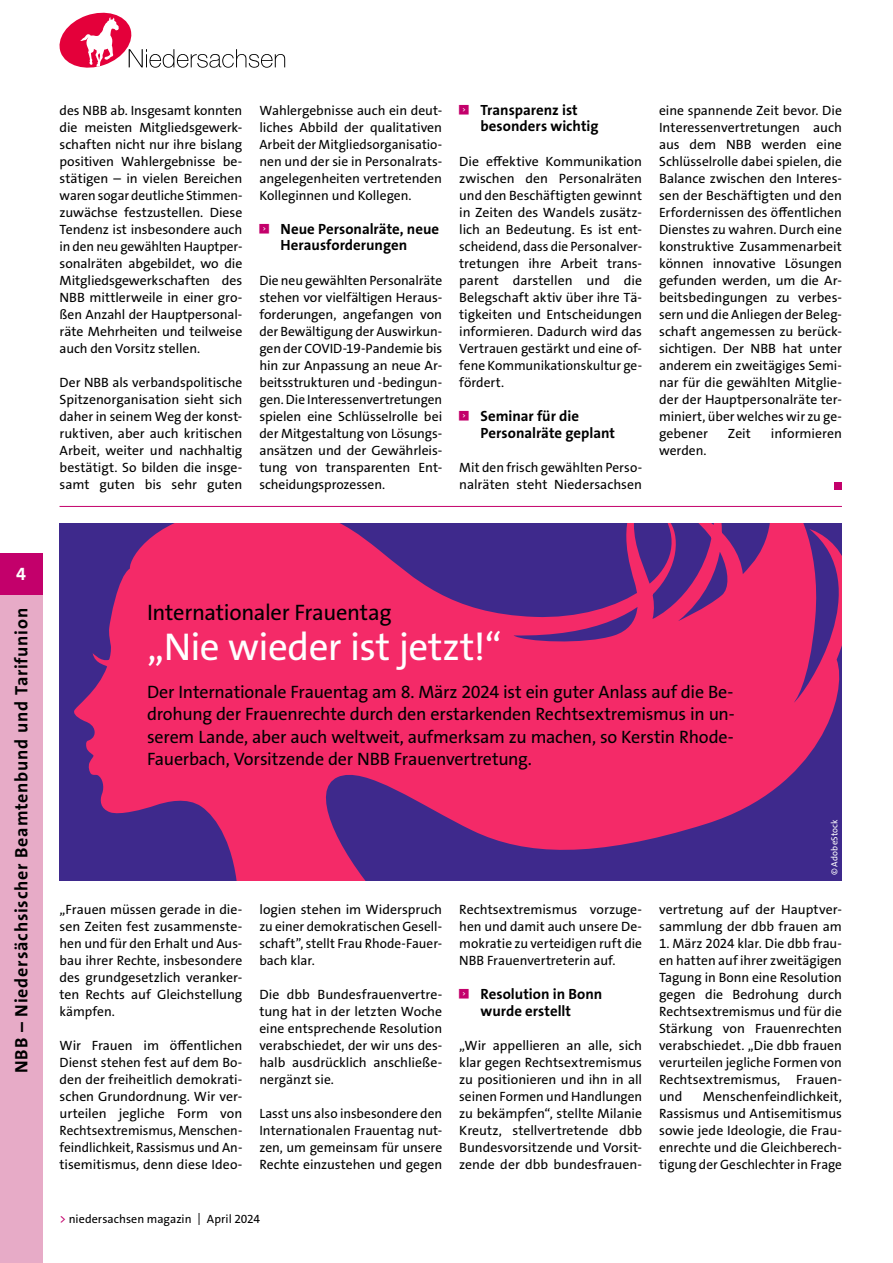
<style>
.page{position:relative;width:893px;height:1263px;background:#fff}
.page>*{position:absolute;margin:0;border:0;box-sizing:border-box;transform-origin:0 0}
.t1{font:39px "The Sans Os F";letter-spacing:-.015em;color:#fff}
.t2{font:22.5px "The Sans Os F";letter-spacing:-.015em;color:#000}
.t3{font:18px/22.5px "The Sans Os F";letter-spacing:-.015em;color:#000}
.t4{font:700 18px "The Sans Os F";letter-spacing:.04em;color:#000}
.t5{font:700 18px "The Sans Os F";color:#fff}
.t6{font:700 14.85px/16.5px "The Sans Os F";color:#000}
.t7{font:13.5px/17px "The Sans Os F";color:#000;text-align:justify}
.t8{font:12px "The Sans Os F";letter-spacing:.005em;color:#000}
.t9{font:9px "The Sans Os F";letter-spacing:.015em;color:#fff}
.t10{font:6.15px "Top Numbers";color:#c3006b}
.s1{color:#c3006b}
</style>
<div class="page">
<div style="left:835px;top:482px;width:7px;height:7px;background:#c3006b"></div>
<hr style="left:60px;top:506px;width:782px;height:1px;background:#c3006b">
<svg style="left:73px;top:523px;width:769px;height:357px;background:#bb2973"></svg>
<div style="left:0;top:553px;width:43px;height:42px;background:#c3006b"></div>
<div style="left:0;top:595px;width:43px;height:668px;background:#e7abc7"></div>
<svg style="left:60px;top:13px;width:225px;height:55px"></svg>
<h3 class="t5" style="left:16px;top:562px;width:11px">4</h3>
<h3 class="t4" style="left:10px;top:1073px;width:466px;rotate:-90deg">NBB – Niedersächsischer Beamtenbund und Tarifunion</h3>
<p class="t7" style="left:60px;top:102px;width:184px">des NBB ab. Insgesamt konnten die meisten Mitgliedsgewerk&shy;schaften nicht nur ihre bislang positiven Wahlergebnisse be&shy;stätigen – in vielen Bereichen waren sogar deutliche Stimmen&shy;zuwächse festzustellen. Diese Tendenz ist insbesondere auch in den neu gewählten Hauptper&shy;sonalräten abgebildet, wo die Mitgliedsgewerkschaften des NBB mittlerweile in einer gro&shy;ßen Anzahl der Hauptpersonal&shy;räte Mehrheiten und teilweise auch den Vorsitz stellen.</p>
<p class="t7" style="left:60px;top:374px;width:184px">Der NBB als verbandspolitische Spitzenorganisation sieht sich daher in seinem Weg der konst&shy;ruktiven, aber auch kritischen Arbeit, weiter und nachhaltig bestätigt. So bilden die insge&shy;samt guten bis sehr guten</p>
<p class="t7" style="left:259px;top:102px;width:184px">Wahlergebnisse auch ein deut&shy;liches Abbild der qualitativen Arbeit der Mitgliedsorganisatio&shy;nen und der sie in Personalrats&shy;angelegenheiten vertretenden Kolleginnen und Kollegen.</p>
<p class="t10" style="left:259px;top:224px;width:11px">&lt;</p>
<p class="t6" style="left:281px;top:221px;width:160px">Neue Personalräte, neue<br>Herausforderungen</p>
<p class="t7" style="left:259px;top:272px;width:184px">Die neu gewählten Personalräte stehen vor vielfältigen Heraus&shy;forderungen, angefangen von der Bewältigung der Auswirkun&shy;gen der COVID-19-Pandemie bis hin zur Anpassung an neue Ar&shy;beitsstrukturen und -bedingun&shy;gen. Die Interessenvertretungen spielen eine Schlüsselrolle bei der Mitgestaltung von Lösungs&shy;ansätzen und der Gewährleis&shy;tung von transparenten Ent&shy;scheidungsprozessen.</p>
<p class="t10" style="left:459px;top:105px;width:11px">&lt;</p>
<p class="t6" style="left:480px;top:102px;width:120px">Transparenz ist besonders wichtig</p>
<p class="t7" style="left:459px;top:153px;width:184px">Die effektive Kommunikation zwischen den Personalräten und den Beschäftigten gewinnt in Zeiten des Wandels zusätz&shy;lich an Bedeutung. Es ist ent&shy;scheidend, dass die Personalver&shy;tretungen ihre Arbeit trans&shy;parent darstellen und die Belegschaft aktiv über ihre Tä&shy;tigkeiten und Entscheidungen informieren. Dadurch wird das Vertrauen gestärkt und eine of&shy;fene Kommunikationskultur ge&shy;fördert.</p>
<p class="t10" style="left:459px;top:411px;width:11px">&lt;</p>
<p class="t6" style="left:480px;top:408px;width:136px">Seminar für die<br>Personalräte geplant</p>
<p class="t7" style="left:459px;top:459px;width:184px">Mit den frisch gewählten Perso&shy;nalräten steht Niedersachsen</p>
<p class="t7" style="left:659px;top:102px;width:184px">eine spannende Zeit bevor. Die Interessenvertretungen auch aus dem NBB werden eine Schlüsselrolle dabei spielen, die Balance zwischen den Interes&shy;sen der Beschäftigten und den Erfordernissen des öffentlichen Dienstes zu wahren. Durch eine konstruktive Zusammenarbeit können innovative Lösungen gefunden werden, um die Ar&shy;beitsbedingungen zu verbes&shy;sern und die Anliegen der Beleg&shy;schaft angemessen zu berück&shy;sichtigen. Der NBB hat unter anderem ein zweitägiges Semi&shy;nar für die gewählten Mitglie&shy;der der Hauptpersonalräte ter&shy;miniert, über welches wir zu ge&shy;gebener</p>
<p class="t7" style="left:728px;top:425px;width:25px">Zeit</p>
<p class="t7" style="left:771px;top:425px;width:73px">informieren</p>
<p class="t7" style="left:659px;top:442px;width:49px">werden.</p>
<h2 class="t2" style="left:147px;top:598px;width:246px">Internationaler Frauentag</h2>
<h1 class="t1" style="left:147px;top:622px;width:356px">„Nie wieder ist jetzt!“</h1>
<p class="t3" style="left:147px;top:680px;width:589px">Der Internationale Frauentag am 8. März 2024 ist ein guter Anlass auf die Be&shy;drohung der Frauenrechte durch den erstarkenden Rechtsextremismus in un&shy;serem Lande, aber auch weltweit, aufmerksam zu machen, so Kerstin Rhode-Fauerbach, Vorsitzende der NBB Frauenvertretung.</p>
<p class="t9" style="left:829px;top:875px;width:58px;rotate:-90deg">© AdobeStock</p>
<p class="t7" style="left:60px;top:901px;width:184px">„Frauen müssen gerade in die&shy;sen Zeiten fest zusammenste&shy;hen und für den Erhalt und Aus&shy;bau ihrer Rechte, insbesondere des grundgesetzlich veranker&shy;ten Rechts auf Gleichstellung kämpfen.</p>
<p class="t7" style="left:60px;top:1037px;width:184px">Wir Frauen im öffentlichen Dienst stehen fest auf dem Bo&shy;den der freiheitlich demokrati&shy;schen Grundordnung. Wir ver&shy;urteilen jegliche Form von Rechtsextremismus, Menschen&shy;feindlichkeit, Rassismus und An&shy;tisemitismus, denn diese Ideo-</p>
<p class="t7" style="left:259px;top:901px;width:184px">logien stehen im Widerspruch zu einer demokratischen Gesell&shy;schaft”, stellt Frau Rhode-Fauer&shy;bach klar.</p>
<p class="t7" style="left:259px;top:986px;width:184px">Die dbb Bundesfrauenvertre&shy;tung hat in der letzten Woche eine entsprechende Resolution verabschiedet, der wir uns des&shy;halb ausdrücklich anschließe&shy;nergänzt sie.</p>
<p class="t7" style="left:259px;top:1105px;width:184px">Lasst uns also insbesondere den Internationalen Frauentag nut&shy;zen, um gemeinsam für unsere Rechte einzustehen und gegen</p>
<p class="t8" style="left:60px;top:1211px;width:202px"><span class="s1">&gt;</span> niedersachsen magazin | April 2024</p>
<p class="t7" style="left:459px;top:901px;width:184px">Rechtsextremismus vorzuge&shy;hen und damit auch unsere De&shy;mokratie zu verteidigen ruft die NBB Frauenvertreterin auf.</p>
<p class="t10" style="left:459px;top:989px;width:11px">&lt;</p>
<p class="t6" style="left:480px;top:986px;width:123px">Resolution in Bonn wurde erstellt</p>
<p class="t7" style="left:459px;top:1037px;width:184px">„Wir appellieren an alle, sich klar gegen Rechtsextremismus zu positionieren und ihn in all seinen Formen und Handlungen zu bekämpfen“, stellte Milanie Kreutz, stellvertretende dbb Bundesvorsitzende und Vorsit&shy;zende der dbb bundesfrauen-</p>
<p class="t7" style="left:659px;top:901px;width:184px">vertretung auf der Hauptver&shy;sammlung der dbb frauen am</p>
<p class="t7" style="left:659px;top:935px;width:184px">1. März 2024 klar. Die dbb frau&shy;en hatten auf ihrer zweitägigen Tagung in Bonn eine Resolution gegen die Bedrohung durch Rechtsextremismus und für die Stärkung von Frauenrechten verabschiedet. „Die dbb frauen verurteilen jegliche Formen von Rechtsextremismus, Frauen&shy;und</p>
<p class="t7" style="left:659px;top:1088px;width:184px;text-indent:44px">Menschenfeindlichkeit, Rassismus und Antisemitismus sowie jede Ideologie, die Frau&shy;enrechte und die Gleichberech&shy;tigung der Geschlechter in Frage</p>
</div>
